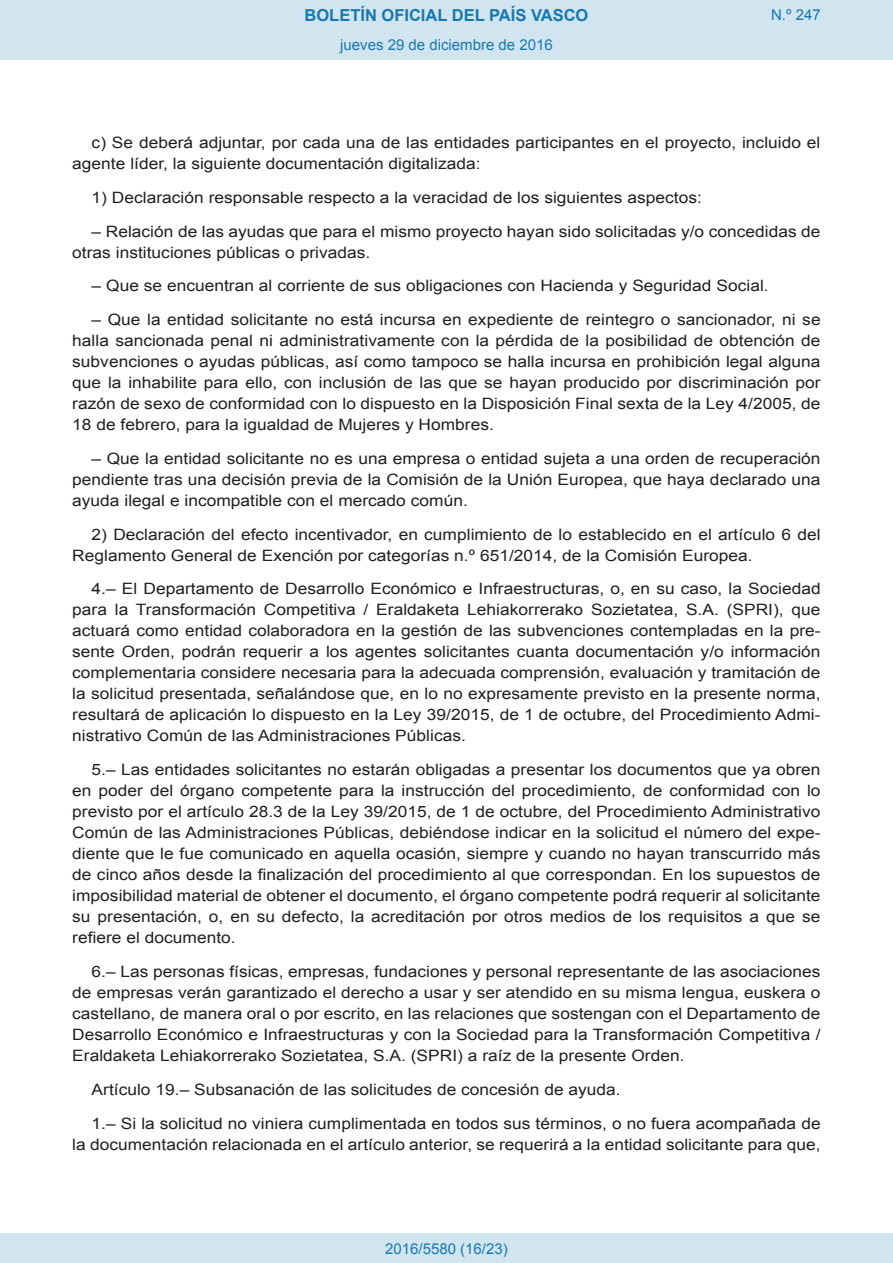
<style>
.page{position:relative;width:893px;height:1263px;background:#fff}
.page>*{position:absolute;margin:0;border:0;box-sizing:border-box;transform-origin:0 0}
.t1{font:700 16.5px "Arial";color:#1879ad}
.BOPVDetalle{font:15.6px/21px "Arial";color:#231f20;text-align:justify;scale:1.11 1}
.Paginacion_Centro{font:15px "Arial";color:#1879ad}
</style>
<div class="page">
<div style="left:0;top:0;width:893px;height:60px;background:#d0e5f0"></div>
<div style="left:0;top:1233px;width:893px;height:30px;background:#d0e5f0"></div>
<p class="t1" style="left:305px;top:4px;width:285px">BOLETÍN OFICIAL DEL PAÍS VASCO</p>
<p class="Paginacion_Centro" style="left:340px;top:35px;width:214px">jueves 29 de diciembre de 2016</p>
<p class="Paginacion_Centro" style="left:771px;top:5px;width:51px">N.º 247</p>
<p class="BOPVDetalle" style="left:72px;top:132px;width:675px;text-indent:19px">c) Se deberá adjuntar, por cada una de las entidades participantes en el proyecto, incluido el agente líder, la siguiente documentación digitalizada:</p>
<p class="BOPVDetalle" style="left:92px;top:187px;width:551px">1) Declaración responsable respecto a la veracidad de los siguientes aspectos:</p>
<p class="BOPVDetalle" style="left:72px;top:221px;width:676px;text-indent:19px">– Relación de las ayudas que para el mismo proyecto hayan sido solicitadas y/o concedidas de otras instituciones públicas o privadas.</p>
<p class="BOPVDetalle" style="left:92px;top:276px;width:611px">– Que se encuentran al corriente de sus obligaciones con Hacienda y Seguridad Social.</p>
<p class="BOPVDetalle" style="left:72px;top:309px;width:676px;text-indent:19px">– Que la entidad solicitante no está incursa en expediente de reintegro o sancionador, ni se halla sancionada penal ni administrativamente con la pérdida de la posibilidad de obtención de subvenciones o ayudas públicas, así como tampoco se halla incursa en prohibición legal alguna que la inhabilite para ello, con inclusión de las que se hayan producido por discriminación por razón de sexo de conformidad con lo dispuesto en la Disposición Final sexta de la Ley 4/2005, de 18 de febrero, para la igualdad de Mujeres y Hombres.</p>
<p class="BOPVDetalle" style="left:72px;top:448px;width:676px;text-indent:19px">– Que la entidad solicitante no es una empresa o entidad sujeta a una orden de recuperación pendiente tras una decisión previa de la Comisión de la Unión Europea, que haya declarado una ayuda ilegal e incompatible con el mercado común.</p>
<p class="BOPVDetalle" style="left:72px;top:524px;width:676px;text-indent:19px">2) Declaración del efecto incentivador, en cumplimiento de lo establecido en el artículo 6 del<br>Reglamento General de Exención por categorías n.º 651/2014, de la Comisión Europea.</p>
<p class="BOPVDetalle" style="left:72px;top:579px;width:676px;text-indent:19px">4.– El Departamento de Desarrollo Económico e Infraestructuras, o, en su caso, la Sociedad para la Transformación Competitiva / Eraldaketa Lehiakorrerako Sozietatea, S.A. (SPRI), que actuará como entidad colaboradora en la gestión de las subvenciones contempladas en la pre&shy;sente Orden, podrán requerir a los agentes solicitantes cuanta documentación y/o información complementaria considere necesaria para la adecuada comprensión, evaluación y tramitación de la solicitud presentada, señalándose que, en lo no expresamente previsto en la presente norma, resultará de aplicación lo dispuesto en la Ley 39/2015, de 1 de octubre, del Procedimiento Admi&shy;nistrativo Común de las Administraciones Públicas.</p>
<p class="BOPVDetalle" style="left:72px;top:759px;width:676px;text-indent:19px">5.– Las entidades solicitantes no estarán obligadas a presentar los documentos que ya obren en poder del órgano competente para la instrucción del procedimiento, de conformidad con lo previsto por el artículo 28.3 de la Ley 39/2015, de 1 de octubre, del Procedimiento Administrativo Común de las Administraciones Públicas, debiéndose indicar en la solicitud el número del expe&shy;diente que le fue comunicado en aquella ocasión, siempre y cuando no hayan transcurrido más de cinco años desde la finalización del procedimiento al que correspondan. En los supuestos de imposibilidad material de obtener el documento, el órgano competente podrá requerir al solicitante su presentación, o, en su defecto, la acreditación por otros medios de los requisitos a que se refiere el documento.</p>
<p class="BOPVDetalle" style="left:72px;top:961px;width:676px;text-indent:19px">6.– Las personas físicas, empresas, fundaciones y personal representante de las asociaciones de empresas verán garantizado el derecho a usar y ser atendido en su misma lengua, euskera o castellano, de manera oral o por escrito, en las relaciones que sostengan con el Departamento de Desarrollo Económico e Infraestructuras y con la Sociedad para la Transformación Competitiva / Eraldaketa Lehiakorrerako Sozietatea, S.A. (SPRI) a raíz de la presente Orden.</p>
<p class="BOPVDetalle" style="left:92px;top:1079px;width:478px">Artículo 19.– Subsanación de las solicitudes de concesión de ayuda.</p>
<p class="BOPVDetalle" style="left:72px;top:1113px;width:676px;text-align:right">1.– Si la solicitud no viniera cumplimentada en todos sus términos, o no fuera acompañada de<br>la documentación relacionada en el artículo anterior, se requerirá a la entidad solicitante para que,</p>
<p class="Paginacion_Centro" style="left:385px;top:1238px;width:124px">2016/5580 (16/23)</p>
</div>
